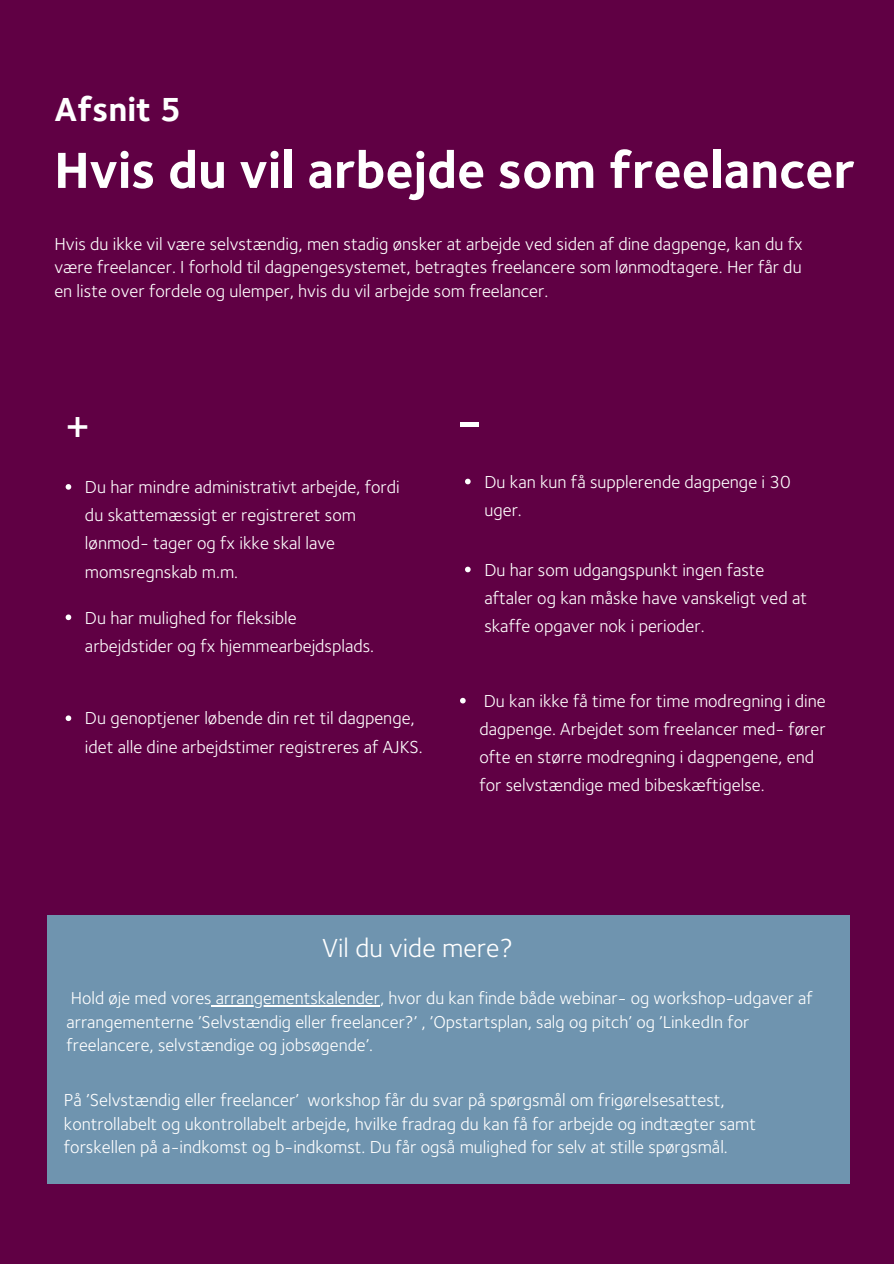
<style>
.page{position:relative;width:894px;height:1264px;background:#fff}
.page>*{position:absolute;margin:0;border:0;box-sizing:border-box;transform-origin:0 0}
.t1{font:75px "Myriad Pro";color:#fff}
.t2{font:700 52.5px "Foundry Sterling";color:#fff}
.t3{font:700 37.5px "Myriad Pro";color:#fff}
.t4{font:700 34.5px "Foundry Sterling";color:#fff}
.t5{font:27px "Foundry Sterling";color:#fff}
.t6{font:18px/28.2px "Foundry Sterling";color:#fff}
.t7{font:17.85px/23.7px "Foundry Sterling";color:#fff}
</style>
<div class="page">
<div style="left:0;top:0;width:893px;height:1263px;background:#600044"></div>
<div style="left:48px;top:915px;width:801px;height:268px;background:#6f94af"></div>
<svg style="left:66px;top:715px;width:5px;height:6px"></svg>
<svg style="left:66px;top:614px;width:5px;height:6px"></svg>
<svg style="left:66px;top:484px;width:5px;height:5px"></svg>
<svg style="left:465px;top:478px;width:5px;height:6px"></svg>
<svg style="left:460px;top:698px;width:5px;height:5px"></svg>
<svg style="left:465px;top:566px;width:5px;height:6px"></svg>
<hr style="left:216px;top:1005px;width:164px;height:1px;background:#fff">
<h3 class="t4" style="left:54px;top:88px;width:129px">Afsnit 5</h3>
<h2 class="t2" style="left:54px;top:137px;width:802px">Hvis du vil arbejde som freelancer</h2>
<p class="t6" style="left:54px;top:231px;width:749px;line-height:23.7px;text-align:justify">Hvis du ikke vil være selvstændig, men stadig ønsker at arbejde ved siden af dine dagpenge, kan du fx være freelancer. I forhold til dagpengesystemet, betragtes freelancere som lønmodtagere. Her får du en liste over fordele og ulemper, hvis du vil arbejde som freelancer.</p>
<h3 class="t3" style="left:67px;top:409px;width:24px">+</h3>
<h1 class="t1" style="left:458px;top:388px;width:25px">-</h1>
<p class="t6" style="left:85px;top:472px;width:316px">Du har mindre administrativt arbejde, fordi du skattemæssigt er registreret som lønmod- tager og fx ikke skal lave momsregnskab m.m.</p>
<p class="t6" style="left:484px;top:467px;width:308px">Du kan kun få supplerende dagpenge i 30 uger.</p>
<p class="t6" style="left:484px;top:555px;width:324px">Du har som udgangspunkt ingen faste aftaler og kan måske have vanskeligt ved at skaffe opgaver nok i perioder.</p>
<p class="t6" style="left:85px;top:603px;width:290px">Du har mulighed for fleksible arbejdstider og fx hjemmearbejdsplads.</p>
<p class="t6" style="left:85px;top:704px;width:339px">Du genoptjener løbende din ret til dagpenge, idet alle dine arbejdstimer registreres af AJKS.</p>
<p class="t6" style="left:479px;top:686px;width:348px">Du kan ikke få time for time modregning i dine dagpenge. Arbejdet som freelancer med- fører ofte en større modregning i dagpengene, end for selvstændige med bibeskæftigelse.</p>
<h3 class="t5" style="left:322px;top:931px;width:192px">Vil du vide mere?</h3>
<p class="t7" style="left:67px;top:985px;width:747px">Hold øje med vores arrangementskalender, hvor du kan finde både webinar- og workshop-udgaver af arrangementerne ’Selvstændig eller freelancer?’ , ’Opstartsplan, salg og pitch’ og ’LinkedIn for freelancere, selvstændige og jobsøgende’.</p>
<p class="t6" style="left:64px;top:1087px;width:693px;line-height:23.7px">På ’Selvstændig eller freelancer’ workshop får du svar på spørgsmål om frigørelsesattest, kontrollabelt og ukontrollabelt arbejde, hvilke fradrag du kan få for arbejde og indtægter samt forskellen på a-indkomst og b-indkomst. Du får også mulighed for selv at stille spørgsmål.</p>
</div>
